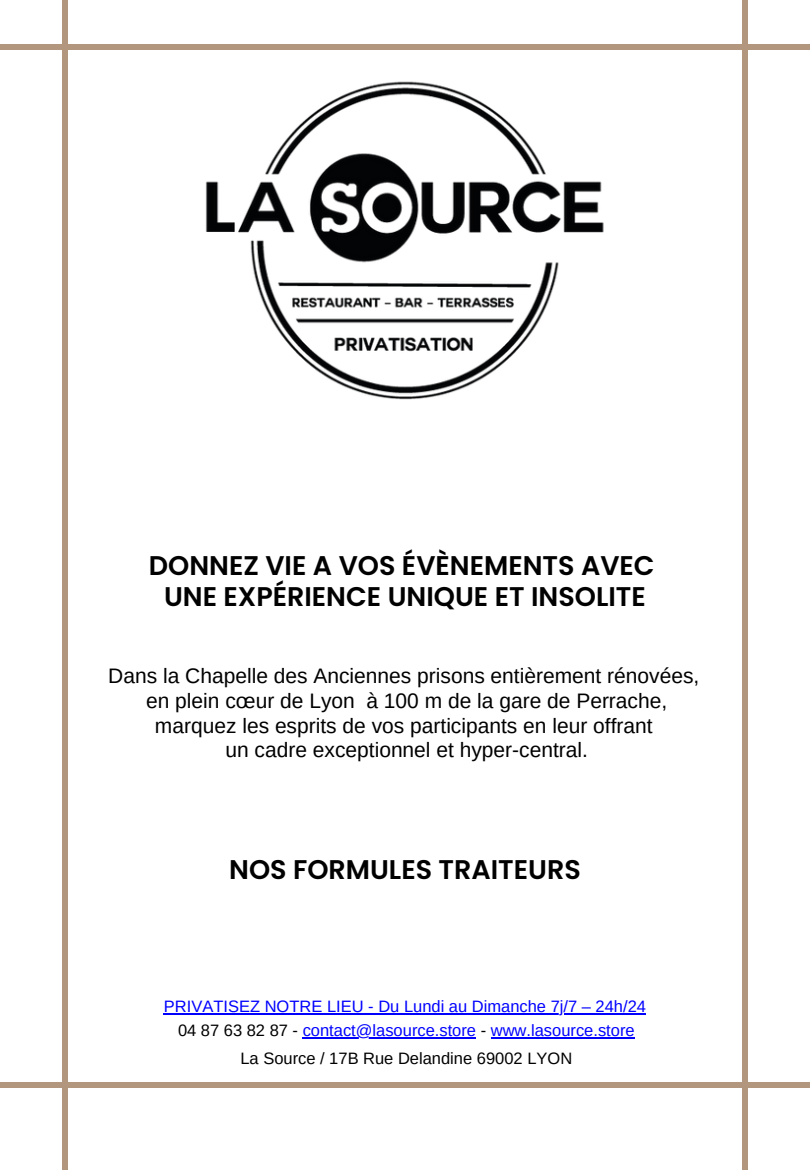
<style>
.page{position:relative;width:810px;height:1170px;background:#fff}
.page>*{position:absolute;margin:0;border:0;box-sizing:border-box;transform-origin:0 0}
.t1{font:600 27px "Poppins";color:#000}
.t2{font:21px "Arimo";color:#000}
.t3{font:16.5px "Arimo";color:#00f}
.t4{font:16.5px "Arimo";color:#000}
.s1{color:#000}
</style>
<div class="page">
<div style="left:62px;top:0;width:6px;height:1170px;background:#b2967d"></div>
<div style="left:742px;top:0;width:6px;height:1170px;background:#b2967d"></div>
<div style="left:0;top:45px;width:810px;height:5px;background:#b2967d"></div>
<div style="left:0;top:1082px;width:810px;height:6px;background:#b2967d"></div>
<img style="left:170px;top:44px;width:470px;height:356px">
<hr style="left:164px;top:1013px;width:482px;height:1px;background:#00f">
<hr style="left:303px;top:1037px;width:173px;height:2px;background:#00f">
<hr style="left:491px;top:1037px;width:144px;height:2px;background:#00f">
<p class="t1" style="left:149px;top:546px;width:507px">DONNEZ VIE A VOS ÉVÈNEMENTS AVEC</p>
<p class="t1" style="left:164px;top:578px;width:483px">UNE EXPÉRIENCE UNIQUE ET INSOLITE</p>
<p class="t2" style="left:108px;top:664px;width:593px">Dans la Chapelle des Anciennes prisons entièrement rénovées,</p>
<p class="t2" style="left:146px;top:689px;width:523px">en plein cœur de Lyon à 100 m de la gare de Perrache,</p>
<p class="t2" style="left:155px;top:714px;width:499px">marquez les esprits de vos participants en leur offrant</p>
<p class="t2" style="left:225px;top:738px;width:364px">un cadre exceptionnel et hyper-central.</p>
<p class="t1" style="left:229px;top:850px;width:353px">NOS FORMULES TRAITEURS</p>
<p class="t3" style="left:164px;top:997px;width:484px">PRIVATISEZ NOTRE LIEU - Du Lundi au Dimanche 7j/7 – 24h/24</p>
<p class="t3" style="left:178px;top:1021px;width:458px"><span class="s1">04 87 63 82 87 -</span> contact@lasource.store <span class="s1">-</span> www.lasource.store</p>
<p class="t4" style="left:240px;top:1050px;width:333px">La Source / 17B Rue Delandine 69002 LYON</p>
</div>
